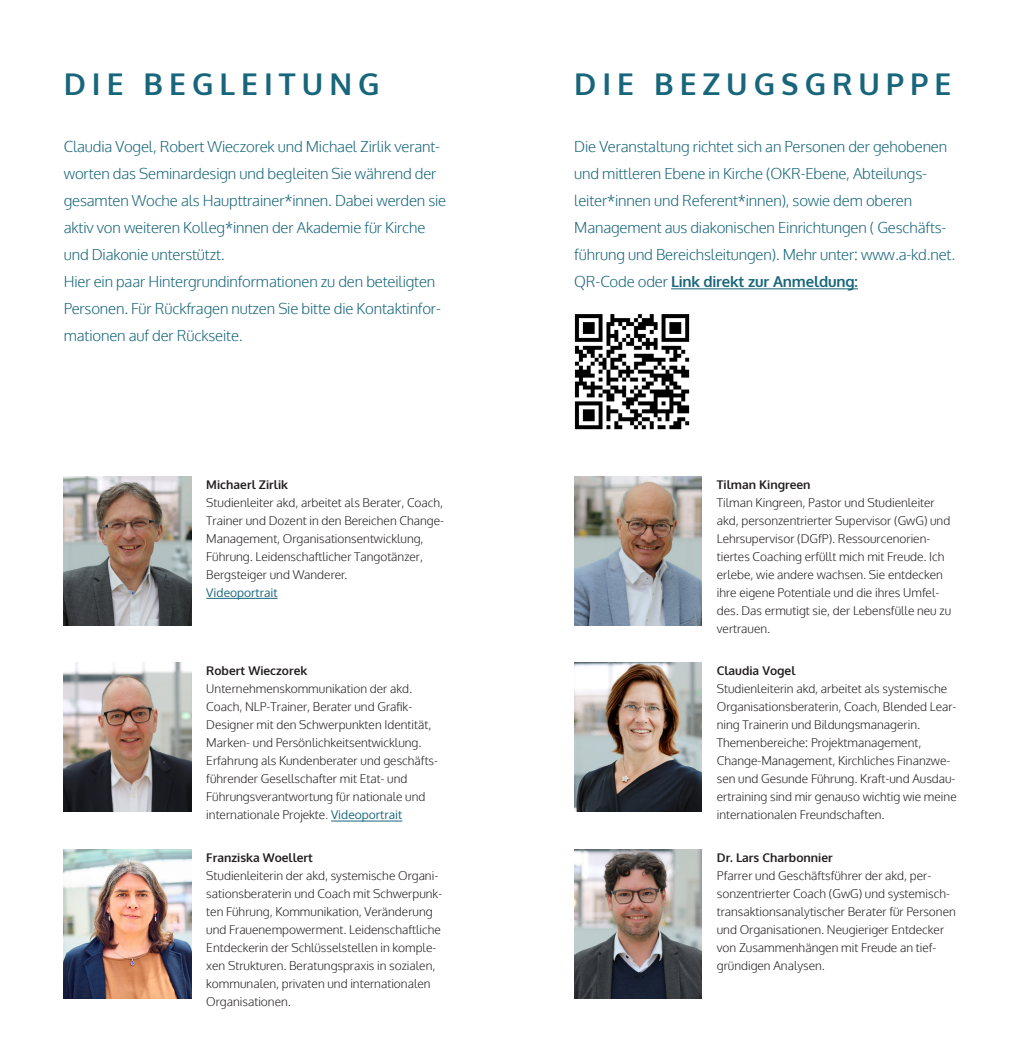
<style>
.page{position:relative;width:1021px;height:1063px;background:#fff}
.page>*{position:absolute;margin:0;border:0;box-sizing:border-box;transform-origin:0 0}
.t1{font:700 30px "Oxygen";letter-spacing:.2em;color:#18667b}
.t2{font:300 15px/27px "Oxygen";letter-spacing:-.01em;color:#18667b}
.t3{font:300 12px/18px "Oxygen";color:#231f20}
.t4{font:700 12px "Oxygen";color:#231f20}
.t5{font:12px "Oxygen";color:#18667b}
.s1{color:#18667b}
.s2{font-weight:400;color:#18667b}
.s3{font-weight:700}
</style>
<div class="page">
<hr style="left:671px;top:288px;width:187px;height:1px;background:#18667b">
<img style="left:64px;top:476px;width:127px;height:149px">
<img style="left:574px;top:476px;width:128px;height:149px">
<img style="left:64px;top:663px;width:127px;height:149px">
<img style="left:574px;top:663px;width:128px;height:149px">
<img style="left:64px;top:850px;width:127px;height:148px">
<img style="left:574px;top:850px;width:128px;height:148px">
<hr style="left:206px;top:598px;width:72px;height:1px;background:#18667b">
<hr style="left:331px;top:821px;width:71px;height:1px;background:#18667b">
<img style="left:574px;top:314px;width:116px;height:116px">
<h1 class="t1" style="left:64px;top:65px;width:317px">DIE BEGLEITUNG</h1>
<p class="t2" style="left:64px;top:133px;width:384px">Claudia Vogel, Robert Wieczorek und Michael Zirlik verant&shy;worten das Seminardesign und begleiten Sie während der gesamten Woche als Haupttrainer*innen. Dabei werden sie aktiv von weiteren Kolleg*innen der Akademie für Kirche und Diakonie unterstützt.<br>Hier ein paar Hintergrundinformationen zu den beteiligten Personen. Für Rückfragen nutzen Sie bitte die Kontaktinfor&shy;mationen auf der Rückseite.</p>
<p class="t4" style="left:206px;top:477px;width:83px">Michaerl Zirlik</p>
<p class="t3" style="left:206px;top:494px;width:239px">Studienleiter akd, arbeitet als Berater, Coach, Trainer und Dozent in den Bereichen Change-Management, Organisationsentwicklung, Führung. Leidenschaftlicher Tangotänzer, Bergsteiger und Wanderer.</p>
<p class="t5" style="left:206px;top:584px;width:73px">Videoportrait</p>
<p class="t4" style="left:206px;top:663px;width:103px">Robert Wieczorek</p>
<p class="t3" style="left:206px;top:680px;width:233px">Unternehmenskommunikation der akd.<br>Coach, NLP-Trainer, Berater und Grafik-Designer mit den Schwerpunkten Identität, Marken- und Persönlichkeitsentwicklung.<br>Erfahrung als Kundenberater und geschäfts&shy;führender Gesellschafter mit Etat- und Führungsverantwortung für nationale und internationale Projekte<span class="s1">.</span> <span class="s2">Videoportrait</span></p>
<p class="t4" style="left:206px;top:850px;width:108px">Franziska Woellert</p>
<p class="t3" style="left:206px;top:867px;width:237px">Studienleiterin der akd, systemische Organi&shy;sationsberaterin und Coach mit Schwerpunk&shy;ten Führung, Kommunikation, Veränderung und Frauenempowerment. Leidenschaftliche Entdeckerin der Schlüsselstellen in komple&shy;xen Strukturen. Beratungspraxis in sozialen, kommunalen, privaten und internationalen Organisationen.</p>
<h1 class="t1" style="left:574px;top:65px;width:378px">DIE BEZUGSGRUPPE</h1>
<p class="t2" style="left:574px;top:133px;width:382px">Die Veranstaltung richtet sich an Personen der gehobenen und mittleren Ebene in Kirche (OKR-Ebene, Abteilungs&shy;leiter*innen und Referent*innen), sowie dem oberen Management aus diakonischen Einrichtungen ( Geschäfts&shy;führung und Bereichsleitungen). Mehr unter: www.a-kd.net.<br>QR-Code oder <span class="s3">Link direkt zur Anmeldung:</span></p>
<p class="t4" style="left:716px;top:477px;width:95px">Tilman Kingreen</p>
<p class="t3" style="left:716px;top:494px;width:236px">Tilman Kingreen, Pastor und Studienleiter akd, personzentrierter Supervisor (GwG) und Lehrsupervisor (DGfP). Ressourcenorien&shy;tiertes Coaching erfüllt mich mit Freude. Ich erlebe, wie andere wachsen. Sie entdecken ihre eigene Potentiale und die ihres Umfel&shy;des. Das ermutigt sie, der Lebensfülle neu zu vertrauen.</p>
<p class="t4" style="left:716px;top:663px;width:80px">Claudia Vogel</p>
<p class="t3" style="left:716px;top:680px;width:241px">Studienleiterin akd, arbeitet als systemische Organisationsberaterin, Coach, Blended Lear&shy;ning Trainerin und Bildungsmanagerin.<br>Themenbereiche: Projektmanagement, Change-Management, Kirchliches Finanzwe&shy;sen und Gesunde Führung. Kraft-und Ausdau&shy;ertraining sind mir genauso wichtig wie meine internationalen Freundschaften.</p>
<p class="t4" style="left:716px;top:850px;width:117px">Dr. Lars Charbonnier</p>
<p class="t3" style="left:716px;top:867px;width:240px">Pfarrer und Geschäftsführer der akd, per&shy;sonzentrierter Coach (GwG) und systemisch&shy;transaktionsanalytischer Berater für Personen und Organisationen. Neugieriger Entdecker von Zusammenhängen mit Freude an tief&shy;gründigen Analysen.</p>
</div>
